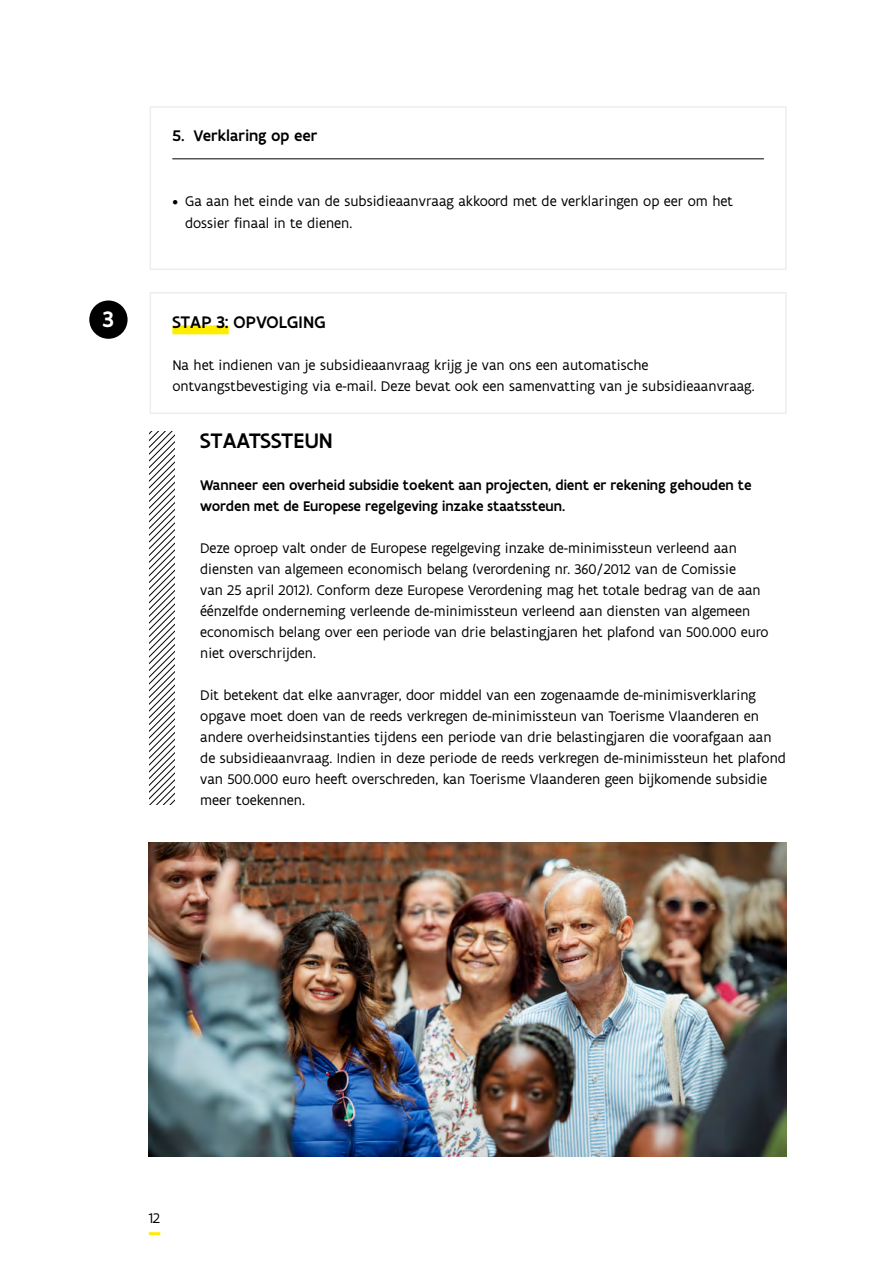
<style>
.page{position:relative;width:893px;height:1263px;background:#fff}
.page>*{position:absolute;margin:0;border:0;box-sizing:border-box;transform-origin:0 0}
.t1{font:500 24px "Flanders Art Sans";color:#fff}
.t2{font:500 22.5px "Flanders Art Sans";letter-spacing:.005em;color:#000}
.t3{font:500 18px "Flanders Art Sans";letter-spacing:.005em;color:#000}
.titel_zwart_klein{font:500 16.5px "Flanders Art Sans";color:#000}
.basistekst{font:15px/21px "Flanders Art Sans";color:#000}
.basistekst-2{font:500 15px/21px "Flanders Art Sans";color:#000}
</style>
<div class="page">
<svg style="left:149px;top:1232px;width:11px;height:3px"></svg>
<div style="left:172px;top:325px;width:57px;height:9px;background:#ffed00"></div>
<div style="left:150px;top:292px;width:637px;height:122px;border:2px solid #ededed"></div>
<div style="left:89px;top:300px;width:39px;height:39px;background:#000;border-radius:50%"></div>
<hr style="left:172px;top:158px;width:592px;height:1px;background:#000">
<div style="left:150px;top:106px;width:637px;height:164px;border:2px solid #ededed"></div>
<svg style="left:149px;top:432px;width:26px;height:372px"></svg>
<img style="left:148px;top:843px;width:638px;height:314px">
<p class="t1" style="left:102px;top:304px;width:13px">3</p>
<p class="titel_zwart_klein" style="left:172px;top:126px;width:147px">5. Verklaring op eer</p>
<p class="basistekst" style="left:185px;top:190px;width:549px;line-height:22.5px;text-indent:-13px">• Ga aan het einde van de subsidieaanvraag akkoord met de verklaringen op eer om het dossier finaal in te dienen.</p>
<h5 class="t3" style="left:172px;top:311px;width:155px">STAP 3: OPVOLGING</h5>
<p class="basistekst" style="left:172px;top:355px;width:584px">Na het indienen van je subsidieaanvraag krijg je van ons een automatische ontvangstbevestiging via e-mail. Deze bevat ook een samenvatting van je subsidieaanvraag.</p>
<h5 class="t2" style="left:200px;top:426px;width:134px">STAATSSTEUN</h5>
<p class="basistekst-2" style="left:200px;top:474px;width:553px">Wanneer een overheid subsidie toekent aan projecten, dient er rekening gehouden te worden met de Europese regelgeving inzake staatssteun.</p>
<p class="basistekst" style="left:200px;top:537px;width:570px">Deze oproep valt onder de Europese regelgeving inzake de-minimissteun verleend aan diensten van algemeen economisch belang (verordening nr. 360/2012 van de Comissie<br>van 25 april 2012). Conform deze Europese Verordening mag het totale bedrag van de aan éénzelfde onderneming verleende de-minimissteun verleend aan diensten van algemeen economisch belang over een periode van drie belastingjaren het plafond van 500.000 euro niet overschrijden.</p>
<p class="basistekst" style="left:200px;top:684px;width:587px">Dit betekent dat elke aanvrager, door middel van een zogenaamde de-minimisverklaring opgave moet doen van de reeds verkregen de-minimissteun van Toerisme Vlaanderen en andere overheidsinstanties tijdens een periode van drie belastingjaren die voorafgaan aan de subsidieaanvraag. Indien in deze periode de reeds verkregen de-minimissteun het plafond van 500.000 euro heeft overschreden, kan Toerisme Vlaanderen geen bijkomende subsidie meer toekennen.</p>
<p class="basistekst" style="left:149px;top:1208px;width:13px">12</p>
</div>
